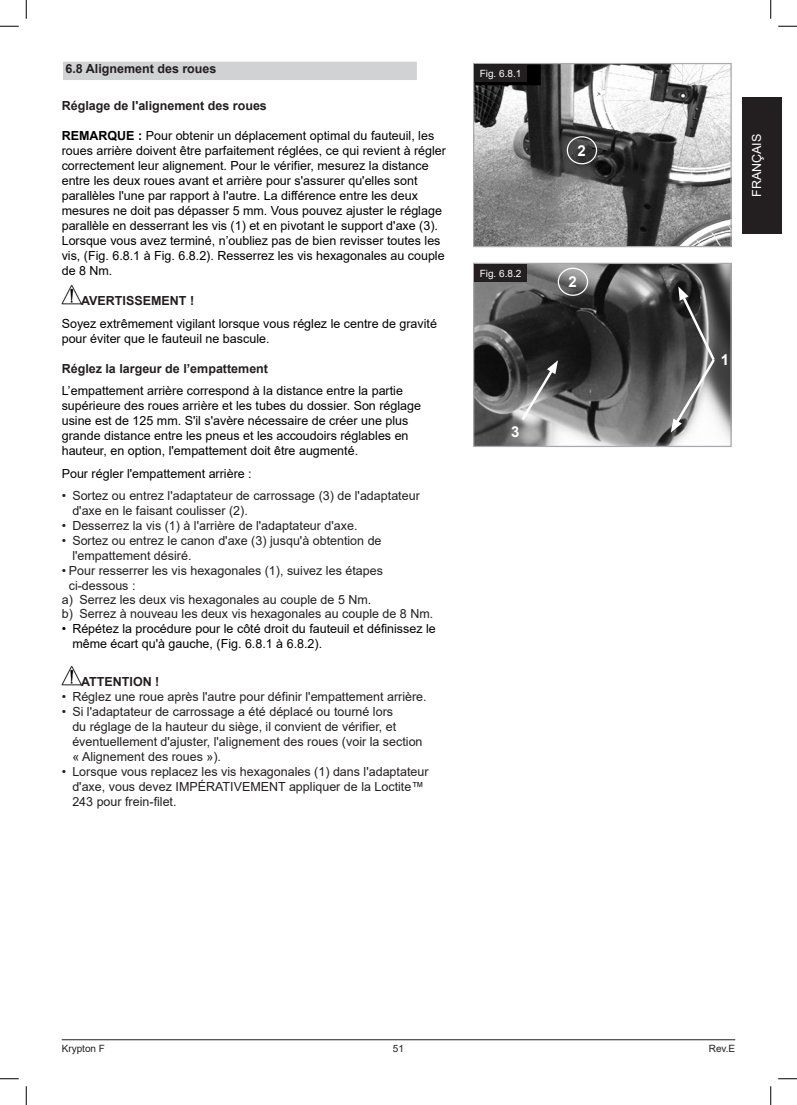
<style>
.page{position:relative;width:797px;height:1105px;background:#fff}
.page>*{position:absolute;margin:0;border:0;box-sizing:border-box;transform-origin:0 0}
.t1{font:700 15px "Arial";color:#fff}
.body{font:12.5px/15px "Arial";color:#000}
.BODY_TEXT_Small_Lett{font:12.5px/15px "Arial";color:#231f20}
.DE_Sub_Heading_Dummy{font:700 12.5px "Arial";color:#231f20}
.FR_Sub_Heading{font:700 12.5px "Arial";color:#231f20}
.WARNING{font:700 12.5px "Arial";color:#231f20}
.t2{font:12.5px "Arial";color:#fff}
.Bildnummer{font:10px "Arial";color:#fff}
.t3{font:10px "Arial";color:#231f20}
.s1{font-weight:700}
</style>
<div class="page">
<div style="left:742px;top:97px;width:39px;height:137px;background:#231f20"></div>
<hr style="left:62px;top:1039px;width:673px;height:1px;background:#231f20">
<div style="left:64px;top:62px;width:352px;height:17px;background:#d1d2d4"></div>
<div style="left:63px;top:62px;width:354px;height:18px;border:1px solid #d1d2d4"></div>
<img style="left:62px;top:284px;width:20px;height:21px">
<img style="left:62px;top:665px;width:20px;height:20px">
<img style="left:475px;top:265px;width:254px;height:180px">
<div style="left:473px;top:263px;width:258px;height:184px;border:1px solid #a8a9ad"></div>
<div style="left:474px;top:264px;width:53px;height:18px;background:#231f20"></div>
<svg style="left:670px;top:286px;width:47px;height:146px;background:#757575"></svg>
<svg style="left:519px;top:360px;width:39px;height:63px;background:#7c7c7c"></svg>
<div style="left:557px;top:268px;width:31px;height:28px;border:1px solid #fff;border-radius:50%"></div>
<img style="left:475px;top:65px;width:254px;height:180px">
<div style="left:473px;top:63px;width:258px;height:184px;border:1px solid #a8a9ad"></div>
<div style="left:474px;top:64px;width:53px;height:18px;background:#231f20"></div>
<div style="left:566px;top:136px;width:31px;height:28px;border:1px solid #fff;border-radius:50%"></div>
<svg style="left:0;top:25px;width:19px;height:2px"></svg>
<svg style="left:778px;top:25px;width:19px;height:2px"></svg>
<svg style="left:0;top:1078px;width:19px;height:1px"></svg>
<svg style="left:778px;top:1078px;width:19px;height:1px"></svg>
<svg style="left:25px;top:0;width:2px;height:19px"></svg>
<svg style="left:25px;top:1086px;width:2px;height:19px"></svg>
<svg style="left:770px;top:0;width:1px;height:19px"></svg>
<svg style="left:770px;top:1086px;width:1px;height:19px"></svg>
<p class="FR_Sub_Heading" style="left:65px;top:60px;width:152px">6.8 Alignement des roues</p>
<p class="DE_Sub_Heading_Dummy" style="left:62px;top:97px;width:207px">Réglage de l'alignement des roues</p>
<p class="body" style="left:62px;top:128px;width:386px"><span class="s1">REMARQUE :</span> Pour obtenir un déplacement optimal du fauteuil, les roues arrière doivent être parfaitement réglées, ce qui revient à régler correctement leur alignement. Pour le vérifier, mesurez la distance entre les deux roues avant et arrière pour s'assurer qu'elles sont parallèles l'une par rapport à l'autre. La différence entre les deux mesures ne doit pas dépasser 5 mm. Vous pouvez ajuster le réglage parallèle en desserrant les vis (1) et en pivotant le support d'axe (3).</p>
<p class="body" style="left:62px;top:233px;width:384px">Lorsque vous avez terminé, n’oubliez pas de bien revisser toutes les vis, (Fig. 6.8.1 à Fig. 6.8.2). Resserrez les vis hexagonales au couple de 8 Nm.</p>
<p class="WARNING" style="left:81px;top:292px;width:114px">AVERTISSEMENT !</p>
<p class="body" style="left:62px;top:316px;width:377px">Soyez extrêmement vigilant lorsque vous réglez le centre de gravité pour éviter que le fauteuil ne bascule.</p>
<p class="DE_Sub_Heading_Dummy" style="left:62px;top:359px;width:208px">Réglez la largeur de l’empattement</p>
<p class="body" style="left:62px;top:383px;width:361px">L’empattement arrière correspond à la distance entre la partie supérieure des roues arrière et les tubes du dossier. Son réglage usine est de 125 mm. S'il s'avère nécessaire de créer une plus grande distance entre les pneus et les accoudoirs réglables en hauteur, en option, l'empattement doit être augmenté.</p>
<p class="body" style="left:62px;top:466px;width:191px">Pour régler l'empattement arrière :</p>
<p class="BODY_TEXT_Small_Lett" style="left:72px;top:488px;width:349px;text-indent:-11px">• Sortez ou entrez l'adaptateur de carrossage (3) de l'adaptateur d'axe en le faisant coulisser (2).</p>
<p class="BODY_TEXT_Small_Lett" style="left:62px;top:518px;width:297px">• Desserrez la vis (1) à l'arrière de l'adaptateur d'axe.</p>
<p class="BODY_TEXT_Small_Lett" style="left:72px;top:533px;width:311px;text-indent:-11px">• Sortez ou entrez le canon d'axe (3) jusqu'à obtention de l'empattement désiré.</p>
<p class="BODY_TEXT_Small_Lett" style="left:69px;top:563px;width:315px;text-indent:-7px">• Pour resserrer les vis hexagonales (1), suivez les étapes ci-dessous :</p>
<p class="BODY_TEXT_Small_Lett" style="left:62px;top:592px;width:311px">a) Serrez les deux vis hexagonales au couple de 5 Nm.</p>
<p class="BODY_TEXT_Small_Lett" style="left:62px;top:606px;width:373px">b) Serrez à nouveau les deux vis hexagonales au couple de 8 Nm.</p>
<p class="body" style="left:72px;top:621px;width:365px;text-indent:-11px">• Répétez la procédure pour le côté droit du fauteuil et définissez le même écart qu'à gauche, (Fig. 6.8.1 à 6.8.2).</p>
<p class="DE_Sub_Heading_Dummy" style="left:81px;top:672px;width:80px">ATTENTION !</p>
<p class="BODY_TEXT_Small_Lett" style="left:62px;top:689px;width:366px">• Réglez une roue après l'autre pour définir l'empattement arrière.</p>
<p class="BODY_TEXT_Small_Lett" style="left:72px;top:704px;width:352px;text-indent:-11px">• Si l'adaptateur de carrossage a été déplacé ou tourné lors<br>du réglage de la hauteur du siège, il convient de vérifier, et éventuellement d'ajuster, l'alignement des roues (voir la section « Alignement des roues »).</p>
<p class="BODY_TEXT_Small_Lett" style="left:72px;top:764px;width:358px;text-indent:-11px">• Lorsque vous replacez les vis hexagonales (1) dans l'adaptateur d'axe, vous devez IMPÉRATIVEMENT appliquer de la Loctite™<br>243 pour frein-filet.</p>
<p class="Bildnummer" style="left:479px;top:66px;width:43px">Fig. 6.8.1</p>
<p class="Bildnummer" style="left:484px;top:66px;width:32px">Fig. 30</p>
<p class="Bildnummer" style="left:479px;top:266px;width:43px">Fig. 6.8.2</p>
<p class="Bildnummer" style="left:484px;top:266px;width:32px">Fig. 37</p>
<p class="t1" style="left:511px;top:421px;width:10px">3</p>
<p class="t1" style="left:577px;top:140px;width:10px">2</p>
<p class="t1" style="left:568px;top:271px;width:10px">2</p>
<p class="t2" style="left:748px;top:197px;width:65px;rotate:-90deg">FRANÇAIS</p>
<p class="t1" style="left:721px;top:349px;width:10px">1</p>
<p class="t3" style="left:62px;top:1042px;width:45px">Krypton F</p>
<p class="t3" style="left:393px;top:1042px;width:13px">51</p>
<p class="t3" style="left:708px;top:1042px;width:28px">Rev.E</p>
</div>
